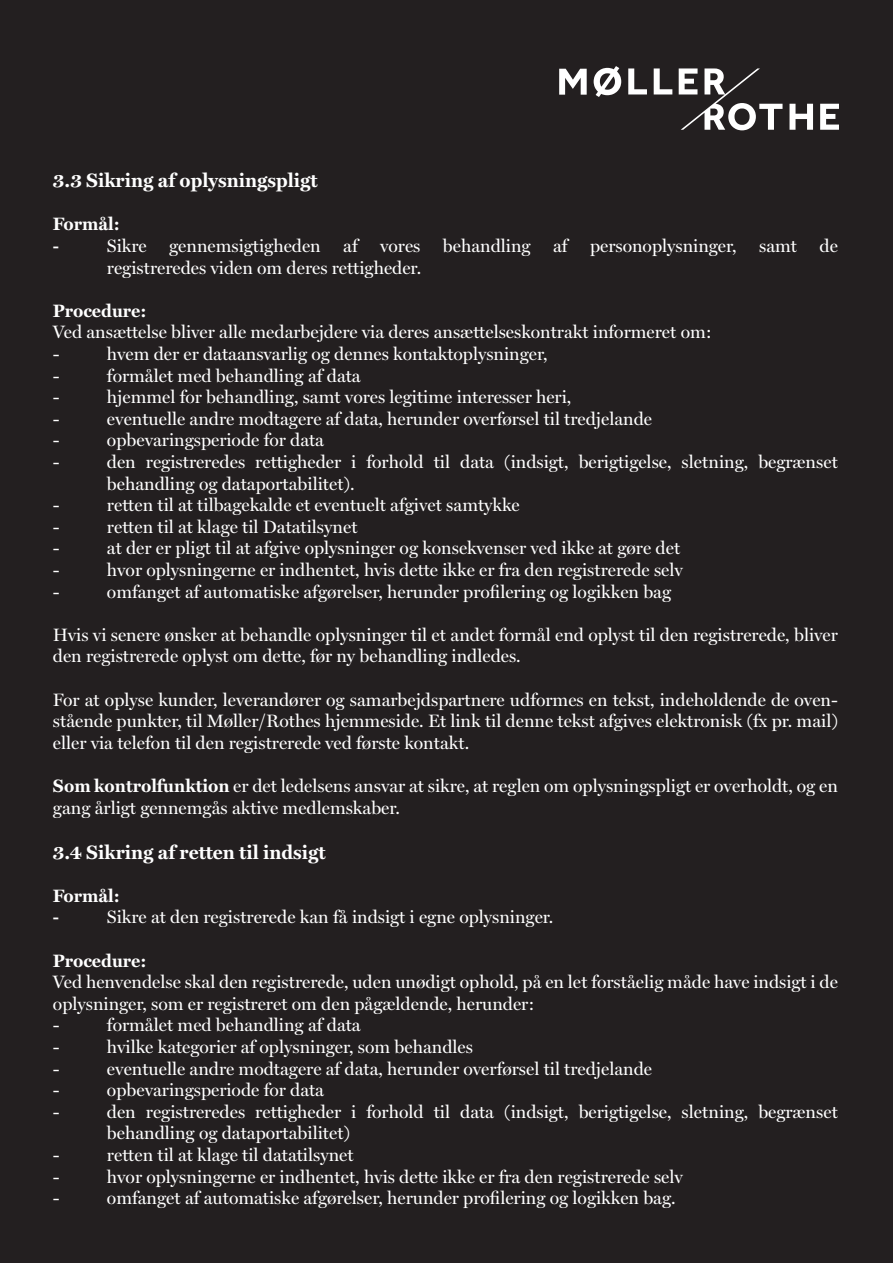
<style>
.page{position:relative;width:893px;height:1263px;background:#231f20}
.page>*{position:absolute;margin:0;border:0;box-sizing:border-box;transform-origin:0 0}
.t1{font:700 19.5px "Miller Text";color:#fff}
.t2{font:18px/21.6px "Miller Display";color:#fff}
.t3{font:700 18px "Miller Text";color:#fff}
.s1{font-family:"Miller Text";font-weight:700}
</style>
<div class="page">
<svg style="left:820px;top:104px;width:19px;height:26px"></svg>
<svg style="left:789px;top:104px;width:24px;height:26px"></svg>
<svg style="left:559px;top:69px;width:28px;height:26px"></svg>
<svg style="left:654px;top:68px;width:18px;height:26px"></svg>
<svg style="left:679px;top:68px;width:103px;height:62px"></svg>
<svg style="left:628px;top:68px;width:19px;height:26px"></svg>
<svg style="left:594px;top:66px;width:27px;height:31px"></svg>
<p class="t1" style="left:53px;top:165px;width:266px">3.3 Sikring af oplysningspligt</p>
<p class="t3" style="left:53px;top:210px;width:68px">Formål:</p>
<p class="t3" style="left:53px;top:231px;width:8px">-</p>
<p class="t2" style="left:107px;top:235px;width:732px">Sikre gennemsigtigheden af vores behandling af personoplysninger, samt de registreredes viden om deres rettigheder.</p>
<p class="t3" style="left:53px;top:296px;width:95px">Procedure:</p>
<p class="t2" style="left:53px;top:321px;width:660px">Ved ansættelse bliver alle medarbejdere via deres ansættelseskontrakt informeret om:</p>
<p class="t2" style="left:53px;top:343px;width:8px">-</p>
<p class="t2" style="left:107px;top:343px;width:442px">hvem der er dataansvarlig og dennes kontaktoplysninger,</p>
<p class="t2" style="left:53px;top:364px;width:8px">-</p>
<p class="t2" style="left:107px;top:364px;width:255px">formålet med behandling af data</p>
<p class="t2" style="left:53px;top:386px;width:8px">-</p>
<p class="t2" style="left:107px;top:386px;width:466px">hjemmel for behandling, samt vores legitime interesser heri,</p>
<p class="t2" style="left:53px;top:408px;width:8px">-</p>
<p class="t2" style="left:107px;top:408px;width:547px">eventuelle andre modtagere af data, herunder overførsel til tredjelande</p>
<p class="t2" style="left:53px;top:429px;width:8px">-</p>
<p class="t2" style="left:107px;top:429px;width:219px">opbevaringsperiode for data</p>
<p class="t2" style="left:53px;top:451px;width:8px">-</p>
<p class="t2" style="left:107px;top:451px;width:732px">den registreredes rettigheder i forhold til data (indsigt, berigtigelse, sletning, begrænset behandling og dataportabilitet).</p>
<p class="t2" style="left:53px;top:494px;width:8px">-</p>
<p class="t2" style="left:107px;top:494px;width:414px">retten til at tilbagekalde et eventuelt afgivet samtykke</p>
<p class="t2" style="left:53px;top:516px;width:8px">-</p>
<p class="t2" style="left:107px;top:516px;width:252px">retten til at klage til Datatilsynet</p>
<p class="t2" style="left:53px;top:537px;width:8px">-</p>
<p class="t2" style="left:107px;top:537px;width:575px">at der er pligt til at afgive oplysninger og konsekvenser ved ikke at gøre det</p>
<p class="t2" style="left:53px;top:559px;width:8px">-</p>
<p class="t2" style="left:107px;top:559px;width:577px">hvor oplysningerne er indhentet, hvis dette ikke er fra den registrerede selv</p>
<p class="t2" style="left:53px;top:580px;width:8px">-</p>
<p class="t2" style="left:107px;top:580px;width:566px">omfanget af automatiske afgørelser, herunder profilering og logikken bag</p>
<p class="t2" style="left:53px;top:624px;width:786px">Hvis vi senere ønsker at behandle oplysninger til et andet formål end oplyst til den registrerede, bliver den registrerede oplyst om dette, før ny behandling indledes.</p>
<p class="t2" style="left:53px;top:688px;width:786px;text-align:justify">For at oplyse kunder, leverandører og samarbejdspartnere udformes en tekst, indeholdende de oven&shy;stående punkter, til Møller/Rothes hjemmeside. Et link til denne tekst afgives elektronisk (fx pr. mail) eller via telefon til den registrerede ved første kontakt.</p>
<p class="t2" style="left:53px;top:775px;width:786px"><span class="s1">Som kontrolfunktion</span> er det ledelsens ansvar at sikre, at reglen om oplysningspligt er overholdt, og en gang årligt gennemgås aktive medlemskaber.</p>
<p class="t1" style="left:53px;top:836px;width:274px">3.4 Sikring af retten til indsigt</p>
<p class="t3" style="left:53px;top:881px;width:68px">Formål:</p>
<p class="t3" style="left:53px;top:903px;width:8px">-</p>
<p class="t2" style="left:107px;top:906px;width:448px">Sikre at den registrerede kan få indsigt i egne oplysninger.</p>
<p class="t3" style="left:53px;top:946px;width:95px">Procedure:</p>
<p class="t2" style="left:53px;top:971px;width:786px">Ved henvendelse skal den registrerede, uden unødigt ophold, på en let forståelig måde have indsigt i de oplysninger, som er registreret om den pågældende, herunder:</p>
<p class="t2" style="left:53px;top:1014px;width:8px">-</p>
<p class="t2" style="left:107px;top:1014px;width:255px">formålet med behandling af data</p>
<p class="t2" style="left:53px;top:1036px;width:8px">-</p>
<p class="t2" style="left:107px;top:1036px;width:368px">hvilke kategorier af oplysninger, som behandles</p>
<p class="t2" style="left:53px;top:1057px;width:8px">-</p>
<p class="t2" style="left:107px;top:1057px;width:547px">eventuelle andre modtagere af data, herunder overførsel til tredjelande</p>
<p class="t2" style="left:53px;top:1079px;width:8px">-</p>
<p class="t2" style="left:107px;top:1079px;width:219px">opbevaringsperiode for data</p>
<p class="t2" style="left:53px;top:1101px;width:8px">-</p>
<p class="t2" style="left:107px;top:1101px;width:732px">den registreredes rettigheder i forhold til data (indsigt, berigtigelse, sletning, begrænset behandling og dataportabilitet)</p>
<p class="t2" style="left:53px;top:1144px;width:8px">-</p>
<p class="t2" style="left:107px;top:1144px;width:248px">retten til at klage til datatilsynet</p>
<p class="t2" style="left:53px;top:1165px;width:8px">-</p>
<p class="t2" style="left:107px;top:1165px;width:577px">hvor oplysningerne er indhentet, hvis dette ikke er fra den registrerede selv</p>
<p class="t2" style="left:53px;top:1187px;width:8px">-</p>
<p class="t2" style="left:107px;top:1187px;width:570px">omfanget af automatiske afgørelser, herunder profilering og logikken bag.</p>
</div>
